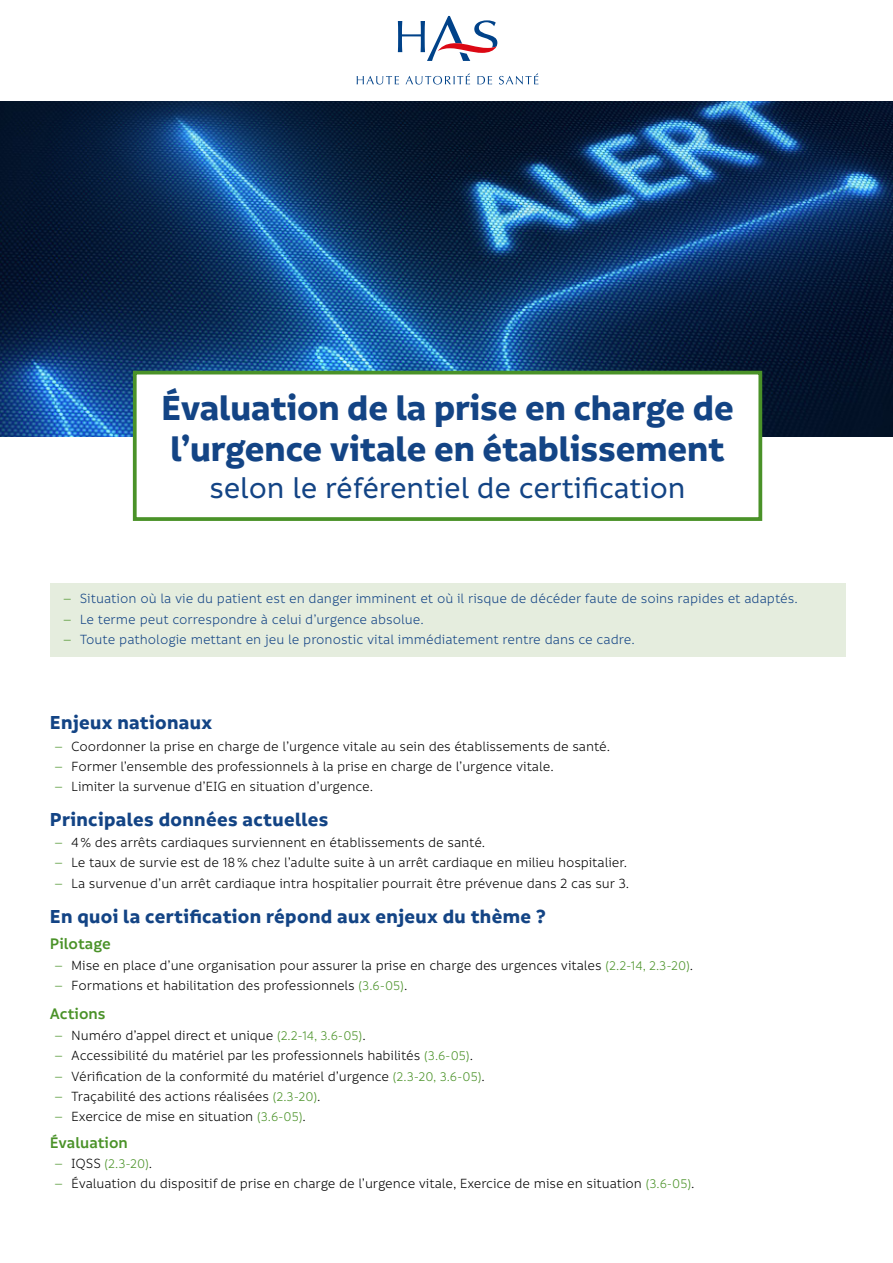
<style>
.page{position:relative;width:893px;height:1263px;background:#fff}
.page>*{position:absolute;margin:0;border:0;box-sizing:border-box;transform-origin:0 0}
.Dossier-Titre_1{font:700 37.5px/40.5px "Informative";letter-spacing:-.005em;color:#134485}
.Dossier-Titre_1-2{font:500 31.5px "Informative";letter-spacing:-.005em;color:#134485}
.Titre_1{font:700 20.25px "Informative";letter-spacing:.015em;color:#134485}
.Titre_2ok{font:600 16.5px "Informative";color:#4a9228}
.t1{font:14.4px "Informative";letter-spacing:-.01em;color:#000}
.t2{font:14.4px "Informative";letter-spacing:-.005em;color:#134485}
.t3{font:13.5px "Informative";color:#4a9228}
.s1{font-family:"Work Sans";font-weight:300;color:#4a9228}
.s2{font-size:13.5px;color:#4a9228}
.s3{font-family:"Work Sans";font-weight:300;font-size:14.4px}
.s4{font-size:14.4px;color:#000}
</style>
<div class="page">
<img style="left:2px;top:101px;width:889px;height:336px">
<svg style="left:357px;top:76px;width:42px;height:9px"></svg>
<svg style="left:406px;top:73px;width:64px;height:12px"></svg>
<svg style="left:477px;top:76px;width:15px;height:8px"></svg>
<svg style="left:499px;top:73px;width:39px;height:12px"></svg>
<svg style="left:398px;top:16px;width:99px;height:45px"></svg>
<div style="left:135px;top:373px;width:625px;height:146px;background:#fff"></div>
<div style="left:133px;top:371px;width:629px;height:150px;border:4px solid #4a9228"></div>
<div style="left:50px;top:584px;width:795px;height:73px;background:#e5edde"></div>
<p class="Dossier-Titre_1" style="left:161px;top:389px;width:574px">Évaluation de la prise en charge de l’urgence vitale en établissement</p>
<p class="Dossier-Titre_1-2" style="left:209px;top:472px;width:478px">selon le référentiel de certification</p>
<p class="t2" style="left:63px;top:591px;width:737px"><span class="s1">–</span> Situation où la vie du patient est en danger imminent et où il risque de décéder faute de soins rapides et adaptés.</p>
<p class="t2" style="left:63px;top:612px;width:363px"><span class="s1">–</span> Le terme peut correspondre à celui d’urgence absolue.</p>
<p class="t2" style="left:63px;top:632px;width:574px"><span class="s1">–</span> Toute pathologie mettant en jeu le pronostic vital immédiatement rentre dans ce cadre.</p>
<p class="Titre_1" style="left:50px;top:711px;width:164px">Enjeux nationaux</p>
<p class="t1" style="left:54px;top:738px;width:557px"><span class="s1">–</span> Coordonner la prise en charge de l’urgence vitale au sein des établissements de santé.</p>
<p class="t1" style="left:54px;top:759px;width:501px"><span class="s1">–</span> Former l’ensemble des professionnels à la prise en charge de l’urgence vitale.</p>
<p class="t1" style="left:54px;top:779px;width:321px"><span class="s1">–</span> Limiter la survenue d’EIG en situation d’urgence.</p>
<p class="Titre_1" style="left:50px;top:808px;width:280px">Principales données actuelles</p>
<p class="t1" style="left:54px;top:835px;width:433px"><span class="s1">–</span> 4% des arrêts cardiaques surviennent en établissements de santé.</p>
<p class="t1" style="left:54px;top:855px;width:574px"><span class="s1">–</span> Le taux de survie est de 18% chez l’adulte suite à un arrêt cardiaque en milieu hospitalier.</p>
<p class="t1" style="left:54px;top:875px;width:576px"><span class="s1">–</span> La survenue d’un arrêt cardiaque intra hospitalier pourrait être prévenue dans 2 cas sur 3.</p>
<p class="Titre_1" style="left:50px;top:905px;width:498px">En quoi la certification répond aux enjeux du thème ?</p>
<p class="Titre_2ok" style="left:50px;top:934px;width:62px">Pilotage</p>
<p class="t1" style="left:54px;top:958px;width:640px"><span class="s1">–</span> Mise en place d’une organisation pour assurer la prise en charge des urgences vitales <span class="s2">(2.2-14, 2.3-20)</span>.</p>
<p class="t1" style="left:54px;top:978px;width:355px"><span class="s1">–</span> Formations et habilitation des professionnels <span class="s2">(3.6-05)</span>.</p>
<p class="Titre_2ok" style="left:50px;top:1005px;width:57px">Actions</p>
<p class="t1" style="left:54px;top:1028px;width:313px"><span class="s1">–</span> Numéro d’appel direct et unique <span class="s2">(2.2-14, 3.6-05)</span>.</p>
<p class="t1" style="left:54px;top:1048px;width:420px"><span class="s1">–</span> Accessibilité du matériel par les professionnels habilités <span class="s2">(3.6-05)</span>.</p>
<p class="t1" style="left:54px;top:1068px;width:432px"><span class="s1">–</span> Vérification de la conformité du matériel d’urgence <span class="s2">(2.3-20, 3.6-05)</span>.</p>
<p class="t1" style="left:54px;top:1088px;width:268px"><span class="s1">–</span> Traçabilité des actions réalisées <span class="s2">(2.3-20)</span>.</p>
<p class="t1" style="left:54px;top:1109px;width:253px"><span class="s1">–</span> Exercice de mise en situation <span class="s2">(3.6-05)</span>.</p>
<p class="Titre_2ok" style="left:50px;top:1133px;width:79px">Évaluation</p>
<p class="t3" style="left:54px;top:1156px;width:100px"><span class="s3">–</span> <span class="s4">IQSS</span> (2.3-20)<span class="s4">.</span></p>
<p class="t1" style="left:54px;top:1176px;width:642px"><span class="s1">–</span> Évaluation du dispositif de prise en charge de l’urgence vitale, Exercice de mise en situation <span class="s2">(3.6-05)</span>.</p>
</div>
